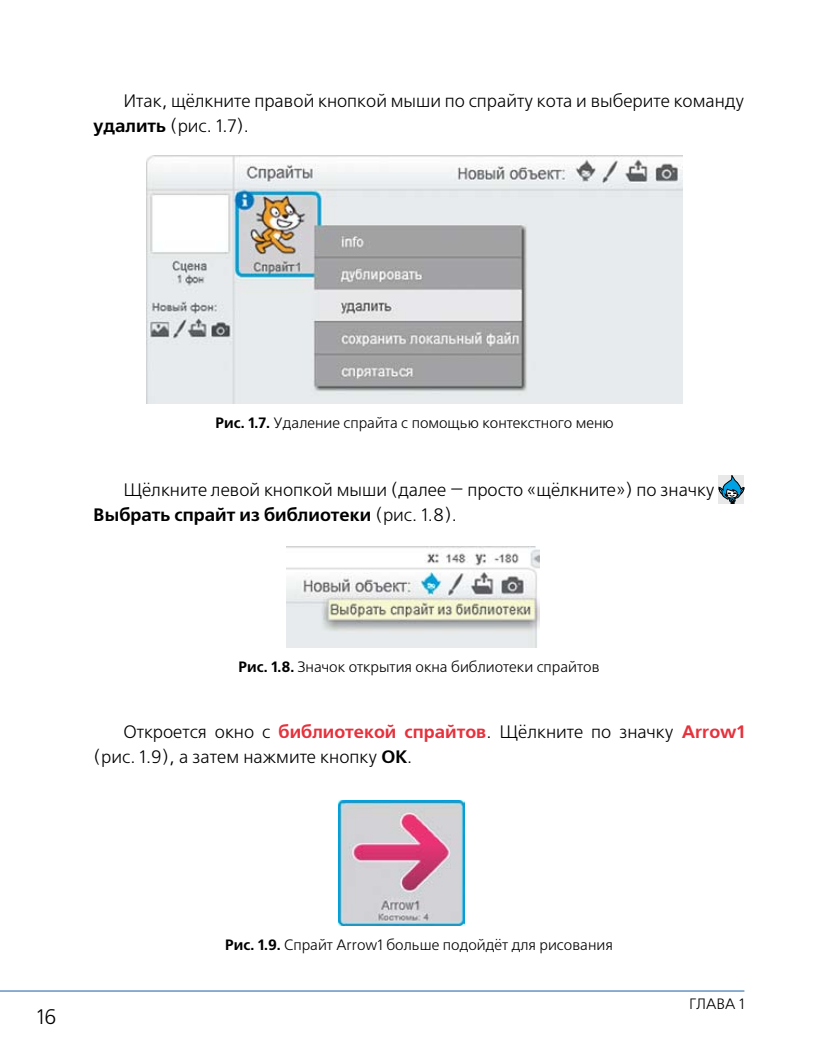
<style>
.page{position:relative;width:838px;height:1063px;background:#fff}
.page>*{position:absolute;margin:0;border:0;box-sizing:border-box;transform-origin:0 0}
.t1{font:21px "Free Set C";color:#000}
.t2{font:18px/25.5px "Free Set C";color:#000}
.t3{font:15px "Free Set C";color:#000}
.s1{font-weight:700}
.s2{font-weight:700;color:#e5323d}
</style>
<div class="page">
<hr style="left:0;top:991px;width:744px;height:1px;background:#1a5ea5">
<img style="left:147px;top:155px;width:535px;height:249px">
<svg style="left:718px;top:475px;width:26px;height:28px"></svg>
<img style="left:286px;top:547px;width:253px;height:101px">
<img style="left:339px;top:800px;width:125px;height:126px">
<p class="t2" style="left:94px;top:88px;width:652px;text-indent:30px">Итак, щёлкните правой кнопкой мыши по спрайту кота и выберите команду <span class="s1">удалить</span> (рис. 1.7).</p>
<p class="t3" style="left:215px;top:415px;width:400px"><span class="s1">Рис. 1.7.</span> Удаление спрайта с помощью контекстного меню</p>
<p class="t2" style="left:94px;top:478px;width:622px;text-indent:30px">Щёлкните левой кнопкой мыши (далее — просто «щёлкните») по значку<br><span class="s1">Выбрать спрайт из библиотеки</span> (рис. 1.8).</p>
<p class="t3" style="left:238px;top:659px;width:363px"><span class="s1">Рис. 1.8.</span> Значок открытия окна библиотеки спрайтов</p>
<p class="t2" style="left:94px;top:720px;width:652px;text-indent:30px">Откроется окно с <span class="s2">библиотекой спрайтов</span>. Щёлкните по значку <span class="s2">Arrow1 </span>(рис. 1.9), а затем нажмите кнопку <span class="s1">OK</span>.</p>
<p class="t1" style="left:37px;top:1006px;width:21px">16</p>
<p class="t3" style="left:225px;top:937px;width:389px"><span class="s1">Рис. 1.9.</span> Спрайт Arrow1 больше подойдёт для рисования</p>
<p class="t3" style="left:689px;top:996px;width:18px">Глава</p>
<p class="t3" style="left:739px;top:996px;width:7px">1</p>
</div>
